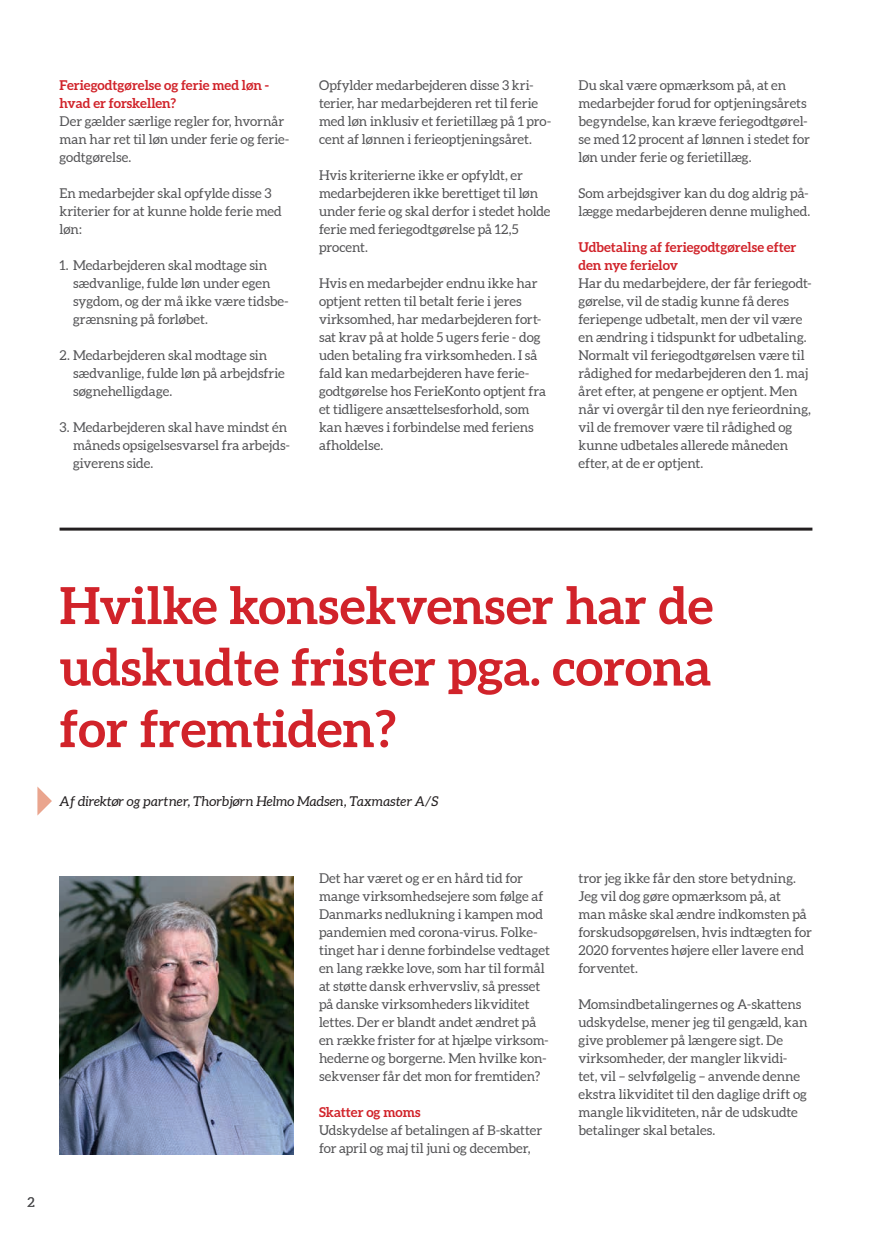
<style>
.page{position:relative;width:872px;height:1234px;background:#fff}
.page>*{position:absolute;margin:0;border:0;box-sizing:border-box;transform-origin:0 0}
.t1{font:700 51px/61.5px "Aleo";color:#d1232a;text-align:justify}
.t2{font:13.5px/18px "Aleo";color:#535355}
.t3{font:700 13.5px/18px "Aleo";color:#d1232a}
.t4{font:italic 13.5px "Aleo";color:#231f20}
</style>
<div class="page">
<hr style="left:60px;top:527px;width:752px;height:3px;background:#231f20">
<svg style="left:37px;top:786px;width:15px;height:29px"></svg>
<img style="left:60px;top:876px;width:233px;height:278px">
<p class="t3" style="left:60px;top:76px;width:211px">Feriegodtgørelse og ferie med løn - hvad er forskellen?</p>
<p class="t2" style="left:60px;top:113px;width:231px">Der gælder særlige regler for, hvornår man har ret til løn under ferie og ferie&shy;godtgørelse.</p>
<p class="t2" style="left:60px;top:185px;width:224px">En medarbejder skal opfylde disse 3 kriterier for at kunne holde ferie med løn:</p>
<p class="t2" style="left:73px;top:257px;width:217px;text-indent:-14px">1. Medarbejderen skal modtage sin sædvanlige, fulde løn under egen sygdom, og der må ikke være tidsbe&shy;grænsning på forløbet.</p>
<p class="t2" style="left:73px;top:347px;width:213px;text-indent:-14px">2. Medarbejderen skal modtage sin sædvanlige, fulde løn på arbejdsfrie søgnehelligdage.</p>
<p class="t2" style="left:73px;top:419px;width:218px;text-indent:-14px">3. Medarbejderen skal have mindst én måneds opsigelsesvarsel fra arbejds&shy;giverens side.</p>
<p class="t2" style="left:319px;top:77px;width:234px">Opfylder medarbejderen disse 3 kri&shy;terier, har medarbejderen ret til ferie med løn inklusiv et ferietillæg på 1 pro&shy;cent af lønnen i ferieoptjeningsåret.</p>
<p class="t2" style="left:319px;top:167px;width:233px">Hvis kriterierne ikke er opfyldt, er medarbejderen ikke berettiget til løn under ferie og skal derfor i stedet holde ferie med feriegodtgørelse på 12,5 procent.</p>
<p class="t2" style="left:319px;top:275px;width:229px">Hvis en medarbejder endnu ikke har optjent retten til betalt ferie i jeres virksomhed, har medarbejderen fort&shy;sat krav på at holde 5 ugers ferie - dog uden betaling fra virksomheden. I så fald kan medarbejderen have ferie&shy;godtgørelse hos FerieKonto optjent fra et tidligere ansættelsesforhold, som kan hæves i forbindelse med feriens afholdelse.</p>
<p class="t2" style="left:578px;top:77px;width:233px">Du skal være opmærksom på, at en medarbejder forud for optjeningsårets begyndelse, kan kræve feriegodtgørel&shy;se med 12 procent af lønnen i stedet for løn under ferie og ferietillæg.</p>
<p class="t2" style="left:578px;top:185px;width:233px">Som arbejdsgiver kan du dog aldrig på&shy;lægge medarbejderen denne mulighed.</p>
<p class="t3" style="left:578px;top:238px;width:219px">Udbetaling af feriegodtgørelse efter den nye ferielov</p>
<p class="t2" style="left:578px;top:275px;width:235px">Har du medarbejdere, der får feriegodt&shy;gørelse, vil de stadig kunne få deres feriepenge udbetalt, men der vil være en ændring i tidspunkt for udbetaling.<br>Normalt vil feriegodtgørelsen være til rådighed for medarbejderen den 1. maj året efter, at pengene er optjent. Men når vi overgår til den nye ferieordning, vil de fremover være til rådighed og kunne udbetales allerede måneden efter, at de er optjent.</p>
<h1 class="t1" style="left:60px;top:574px;width:655px">Hvilke konsekvenser har de udskudte frister pga. corona for fremtiden?</h1>
<p class="t4" style="left:60px;top:792px;width:380px">Af direktør og partner, Thorbjørn Helmo Madsen, Taxmaster A/S</p>
<p class="t2" style="left:28px;top:1193px;width:9px">2</p>
<p class="t2" style="left:319px;top:869px;width:232px">Det har været og er en hård tid for mange virksomhedsejere som følge af Danmarks nedlukning i kampen mod pandemien med corona-virus. Folke&shy;tinget har i denne forbindelse vedtaget en lang række love, som har til formål at støtte dansk erhvervsliv, så presset på danske virksomheders likviditet lettes. Der er blandt andet ændret på en række frister for at hjælpe virksom&shy;hederne og borgerne. Men hvilke kon&shy;sekvenser får det mon for fremtiden?</p>
<p class="t3" style="left:319px;top:1102px;width:103px">Skatter og moms</p>
<p class="t2" style="left:319px;top:1121px;width:225px">Udskydelse af betalingen af B-skatter for april og maj til juni og december,</p>
<p class="t2" style="left:578px;top:869px;width:235px">tror jeg ikke får den store betydning.<br>Jeg vil dog gøre opmærksom på, at<br>man måske skal ændre indkomsten på forskudsopgørelsen, hvis indtægten for<br>2020 forventes højere eller lavere end forventet.</p>
<p class="t2" style="left:578px;top:995px;width:230px">Momsindbetalingernes og A-skattens udskydelse, mener jeg til gengæld, kan give problemer på længere sigt. De virksomheder, der mangler likvidi&shy;tet, vil – selvfølgelig – anvende denne ekstra likviditet til den daglige drift og mangle likviditeten, når de udskudte betalinger skal betales.</p>
</div>
